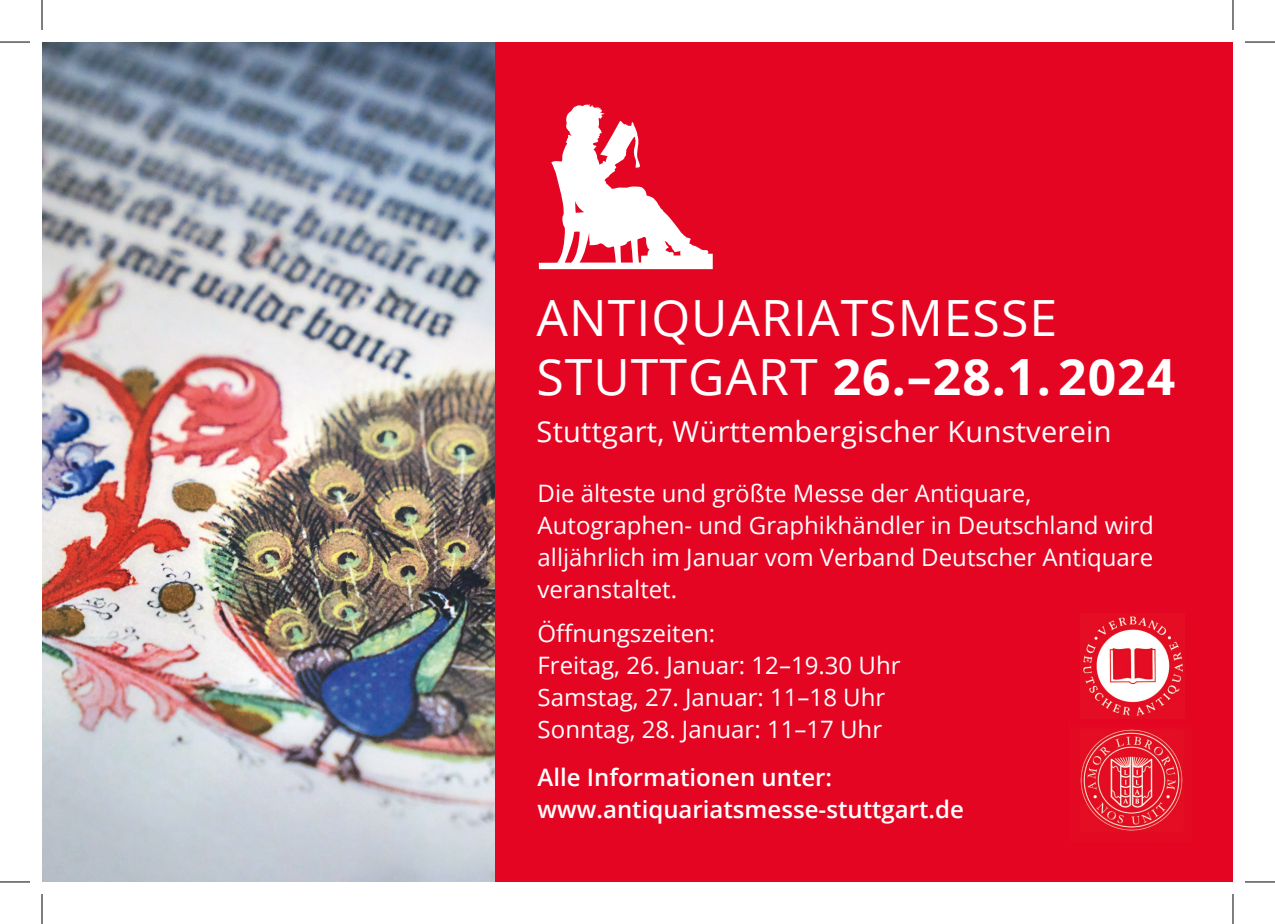
<style>
.page{position:relative;width:1275px;height:924px;background:#fff}
.page>*{position:absolute;margin:0;border:0;box-sizing:border-box;transform-origin:0 0}
.t1{font:50px/58.8px "Open Sans";letter-spacing:.02em;color:#fff}
.t2{font:29px "Open Sans";letter-spacing:.01em;color:#fff}
.t3{font:24px/32px "Open Sans";color:#fff}
.t4{font:600 24px/32px "Open Sans";color:#fff}
.s1{font-weight:700}
</style>
<div class="page">
<img style="left:42px;top:42px;width:454px;height:839px">
<div style="left:496px;top:42px;width:737px;height:839px;background:#e40522"></div>
<img style="left:1080px;top:729px;width:103px;height:103px">
<img style="left:1080px;top:613px;width:105px;height:105px">
<svg style="left:539px;top:104px;width:173px;height:165px"></svg>
<hr style="left:0;top:42px;width:30px;height:1px;background:#000">
<hr style="left:1245px;top:42px;width:30px;height:1px;background:#000">
<hr style="left:0;top:881px;width:30px;height:1px;background:#000">
<hr style="left:1245px;top:881px;width:30px;height:1px;background:#000">
<hr style="left:42px;top:0;width:1px;height:30px;background:#000">
<hr style="left:42px;top:893px;width:1px;height:30px;background:#000">
<hr style="left:1232px;top:0;width:1px;height:30px;background:#000">
<hr style="left:1232px;top:893px;width:1px;height:30px;background:#000">
<h1 class="t1" style="left:536px;top:286px;width:640px">ANTIQUARIATSMESSE<br>STUTTGART <span class="s1">26.–28.1. 2024</span></h1>
<p class="t2" style="left:536px;top:411px;width:576px">Stuttgart, Württembergischer Kunstverein</p>
<p class="t3" style="left:537px;top:476px;width:618px">Die älteste und größte Messe der Antiquare, Autographen- und Graphikhändler in Deutschland wird alljährlich im Januar vom Verband Deutscher Antiquare veranstaltet.</p>
<p class="t3" style="left:537px;top:616px;width:364px">Öffnungszeiten:<br>Freitag, 26. Januar: 12–19.30 Uhr<br>Samstag, 27. Januar: 11–18 Uhr<br>Sonntag, 28. Januar: 11–17 Uhr</p>
<p class="t4" style="left:537px;top:760px;width:428px">Alle Informationen unter: www.antiquariatsmesse-stuttgart.de</p>
</div>
